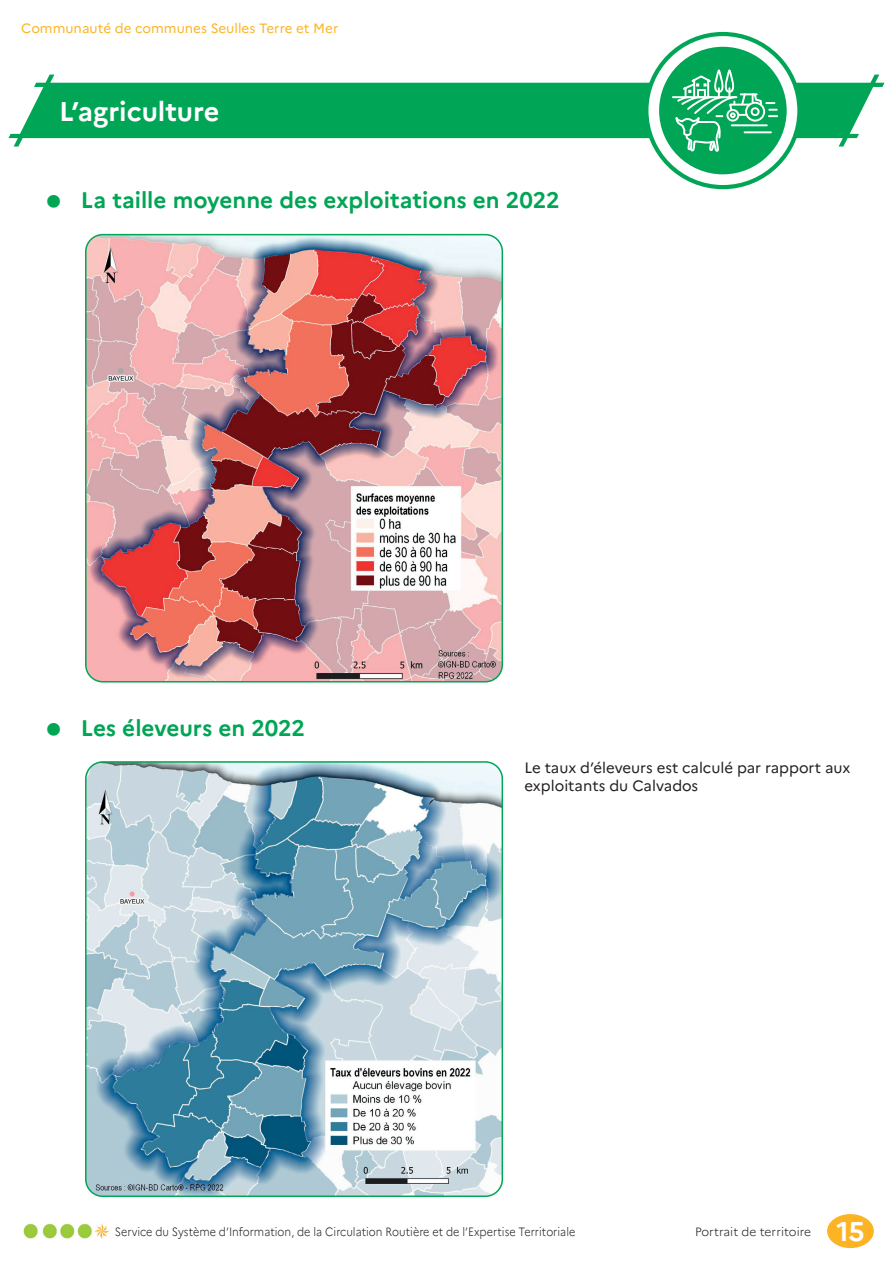
<style>
.page{position:relative;width:893px;height:1263px;background:#fff}
.page>*{position:absolute;margin:0;border:0;box-sizing:border-box;transform-origin:0 0}
.t1{font:700 27px "Marianne";color:#fff}
.t2{font:700 22.5px "Marianne";color:#00a555}
.t3{font:15px/18px "Marianne";color:#231f20}
.t4{font:13.5px "Marianne";color:#fcb425}
.t5{font:300 12px "Marianne";color:#231f20;scale:.9 1}
.t6{font:300 12px "Marianne";color:#231f20}
</style>
<div class="page">
<svg style="left:646px;top:34px;width:153px;height:153px"></svg>
<div style="left:659px;top:47px;width:128px;height:127px;background:#00a555;border-radius:50%"></div>
<svg style="left:9px;top:40px;width:875px;height:113px"></svg>
<img style="left:23px;top:1223px;width:86px;height:16px">
<div style="left:827px;top:1214px;width:47px;height:34px;background:#fcb425;border-radius:50%"></div>
<img style="left:86px;top:235px;width:416px;height:447px">
<div style="left:85px;top:234px;width:418px;height:448px;border:2px solid #00a555;border-radius:17px"></div>
<img style="left:88px;top:764px;width:414px;height:432px">
<div style="left:85px;top:761px;width:418px;height:436px;border:2px solid #00a555;border-radius:17px"></div>
<p class="t4" style="left:21px;top:20px;width:319px">Communauté de communes Seulles Terre et Mer</p>
<h1 class="t1" style="left:59px;top:95px;width:162px">L’agriculture</h1>
<h2 class="t2" style="left:81px;top:186px;width:480px">La taille moyenne des exploitations en 2022</h2>
<h2 class="t2" style="left:81px;top:714px;width:226px">Les éleveurs en 2022</h2>
<p class="t3" style="left:524px;top:758px;width:328px">Le taux d’éleveurs est calculé par rapport aux exploitants du Calvados</p>
<p class="t5" style="left:115px;top:1224px;width:513px">Service du Système d’Information, de la Circulation Routière et de l’Expertise Territoriale</p>
<p class="t6" style="left:695px;top:1224px;width:117px">Portrait de territoire</p>
<h1 class="t1" style="left:836px;top:1215px;width:30px">15</h1>
</div>
